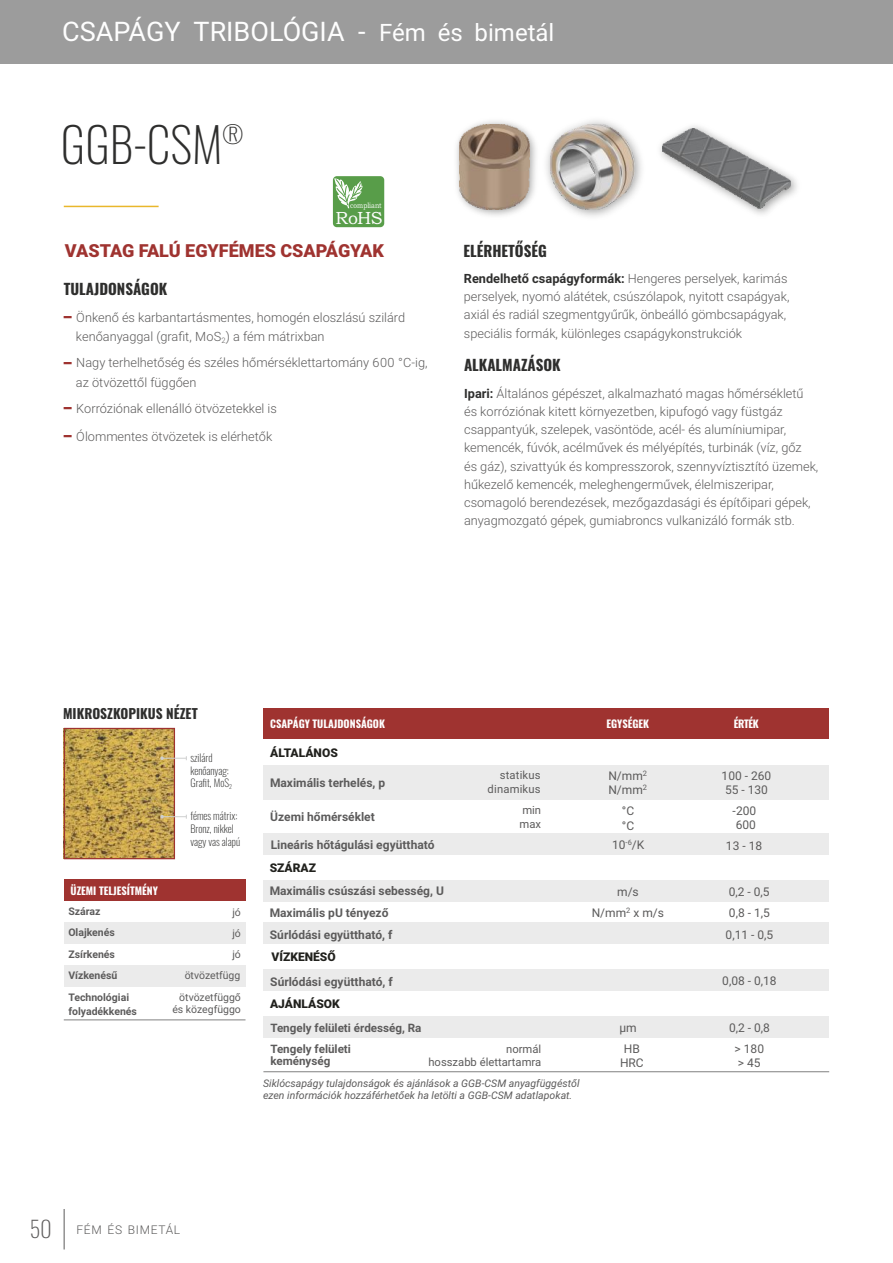
<style>
.page{position:relative;width:893px;height:1263px;background:#fff}
.page>*{position:absolute;margin:0;border:0;box-sizing:border-box;transform-origin:0 0}
.t1{font:200 48px "Oswald";color:#2e2e2d}
.t2{font:27px "Roboto";color:#fefefe}
.t3{font:200 24px "Oswald";color:#2e2e2d}
.t4{font:200 22.5px "Oswald";color:#5c5b5b}
.t5{font:900 18px "Roboto";color:#9f3330}
.t6{font:17.7px "Bookman Old Style";color:#fefefe}
.t7{font:700 15px "Oswald";color:#2e2e2d}
.t8{font:700 13.5px "Oswald";color:#2e2e2d}
.t9{font:300 12.75px/18.1px "Roboto";color:#5c5b5b}
.t10{font:700 12px/21.8px "Roboto";color:#5c5b5b}
.t11{font:12px/14.4px "Roboto";color:#5c5b5b}
.t12{font:900 12px "Roboto";color:#21211d}
.t13{font:300 12px "Roboto";letter-spacing:.055em;color:#5c5b5b}
.t14{font:700 11.7px/20.7px "Roboto";color:#5c5b5b}
.t15{font:11.25px/13.5px "Roboto";color:#5c5b5b;text-align:right}
.t16{font:italic 10.5px/12.6px "Roboto";color:#5c5b5b}
.t17{font:200 10.5px/12.9px "Oswald";color:#2e2e2d}
.t18{font:700 10.5px/13.8px "Roboto";color:#5c5b5b}
.t19{font:700 10.5px "Oswald";color:#fefefe}
.t20{font:10.5px/21.5px "Roboto";color:#5c5b5b;text-align:center}
.t21{font:7.65px "Bookman Old Style";color:#fefefe;scale:.84 1}
.t22{font:7.5px "Roboto";color:#5c5b5b}
.s1{font-size:24px}
.s2{font-weight:700;color:#2e2e2d}
</style>
<div class="page">
<hr style="left:64px;top:1209px;width:1px;height:40px;background:#5c5b5b">
<div style="left:0;top:0;width:893px;height:64px;background:#9c9c9c"></div>
<div style="left:263px;top:880px;width:566px;height:21px;background:#ebebeb"></div>
<div style="left:263px;top:765px;width:566px;height:34px;background:#ebebeb"></div>
<div style="left:263px;top:923px;width:566px;height:21px;background:#ebebeb"></div>
<div style="left:263px;top:1016px;width:566px;height:22px;background:#ebebeb"></div>
<hr style="left:263px;top:1071px;width:566px;height:1px;background:#9c9c9c">
<div style="left:263px;top:833px;width:566px;height:22px;background:#ebebeb"></div>
<div style="left:263px;top:970px;width:566px;height:21px;background:#ebebeb"></div>
<img style="left:66px;top:730px;width:107px;height:127px">
<div style="left:64px;top:728px;width:111px;height:131px;border:1px solid #9f3330"></div>
<svg style="left:160px;top:756px;width:27px;height:4px"></svg>
<svg style="left:160px;top:815px;width:27px;height:4px"></svg>
<div style="left:64px;top:965px;width:181px;height:21px;background:#ebebeb"></div>
<hr style="left:64px;top:1019px;width:181px;height:1px;background:#9c9c9c">
<hr style="left:64px;top:206px;width:95px;height:1px;background:#e9b72c">
<img style="left:456px;top:121px;width:80px;height:95px">
<img style="left:460px;top:125px;width:69px;height:84px">
<img style="left:546px;top:120px;width:96px;height:97px">
<img style="left:551px;top:125px;width:84px;height:84px">
<img style="left:662px;top:128px;width:129px;height:81px">
<div style="left:333px;top:176px;width:51px;height:51px;background:#589d49;border-radius:4px"></div>
<svg style="left:332px;top:178px;width:30px;height:30px"></svg>
<div style="left:64px;top:922px;width:181px;height:21px;background:#ebebeb"></div>
<div style="left:64px;top:880px;width:181px;height:21px;background:#9f3330"></div>
<div style="left:263px;top:708px;width:566px;height:31px;background:#9f3330"></div>
<h2 class="t2" style="left:62px;top:21px;width:494px">CSAPÁGY TRIBOLÓGIA - <span class="s1">Fém és bimetál</span></h2>
<h1 class="t1" style="left:61px;top:111px;width:163px">GGB-CSM</h1>
<h3 class="t3" style="left:223px;top:118px;width:22px">®</h3>
<p class="t21" style="left:350px;top:203px;width:39px">compliant</p>
<h3 class="t6" style="left:335px;top:211px;width:49px">RoHS</h3>
<h3 class="t5" style="left:65px;top:244px;width:321px">VASTAG FALÚ EGYFÉMES CSAPÁGYAK</h3>
<p class="t7" style="left:64px;top:279px;width:105px">TULAJDONSÁGOK</p>
<p class="t9" style="left:76px;top:309px;width:331px;line-height:19px;text-indent:-12px"><sup>_</sup> Önkenő és karbantartásmentes, homogén eloszlású szilárd kenőanyaggal (grafit, MoS<sub>2</sub>) a fém mátrixban</p>
<p class="t9" style="left:76px;top:355px;width:353px;line-height:19px;text-indent:-12px"><sup>_</sup> Nagy terhelhetőség és széles hőmérséklettartomány 600 °C-ig, az ötvözettől függően</p>
<p class="t9" style="left:64px;top:401px;width:215px"><sup>_</sup> Korróziónak ellenálló ötvözetekkel is</p>
<p class="t9" style="left:64px;top:429px;width:210px"><sup>_</sup> Ólommentes ötvözetek is elérhetők</p>
<p class="t7" style="left:463px;top:240px;width:85px">ELÉRHETŐSÉG</p>
<p class="t9" style="left:464px;top:271px;width:327px"><span class="s2">Rendelhető csapágyformák:</span> Hengeres perselyek, karimás perselyek, nyomó alátétek, csúszólapok, nyitott csapágyak, axiál és radiál szegmentgyűrűk, önbeálló gömbcsapágyak, speciális formák, különleges csapágykonstrukciók</p>
<p class="t7" style="left:464px;top:354px;width:98px">ALKALMAZÁSOK</p>
<p class="t9" style="left:464px;top:385px;width:356px"><span class="s2">Ipari:</span> Általános gépészet, alkalmazható magas hőmérsékletű és korróziónak kitett környezetben, kipufogó vagy füstgáz csappantyúk, szelepek, vasöntöde, acél- és alumíniumipar, kemencék, fúvók, acélművek és mélyépítés, turbinák (víz, gőz<br>és gáz), szivattyúk és kompresszorok, szennyvíztisztító üzemek, hűkezelő kemencék, meleghengerművek, élelmiszeripar, csomagoló berendezések, mezőgazdasági és építőipari gépek, anyagmozgató gépek, gumiabroncs vulkanizáló formák stb.</p>
<p class="t8" style="left:63px;top:704px;width:136px">MIKROSZKOPIKUS NÉZET</p>
<p class="t19" style="left:71px;top:883px;width:89px">ÜZEMI TELJESÍTMÉNY</p>
<p class="t18" style="left:68px;top:922px;width:48px;line-height:21.3px">Olajkenés<br>Zsírkenés</p>
<p class="t18" style="left:68px;top:904px;width:34px">Száraz</p>
<p class="t17" style="left:190px;top:751px;width:43px">szilárd kenőanyag:<br>Grafit, MoS<sub>2</sub></p>
<p class="t17" style="left:190px;top:809px;width:51px">fémes mátrix:<br>Bronz, nikkel vagy vas alapú</p>
<p class="t20" style="left:232px;top:902px;width:10px">jó</p>
<p class="t20" style="left:232px;top:923px;width:10px;text-align:left">jó jó</p>
<p class="t18" style="left:68px;top:968px;width:51px">Vízkenésű</p>
<p class="t20" style="left:179px;top:966px;width:63px">ötvözetfügg ötvözetfüggő</p>
<p class="t20" style="left:172px;top:1000px;width:70px">és közegfüggo</p>
<p class="t18" style="left:68px;top:990px;width:70px">Technológiai folyadékkenés</p>
<p class="t19" style="left:270px;top:716px;width:116px">CSAPÁGY TULAJDONSÁGOK</p>
<p class="t19" style="left:606px;top:716px;width:44px">EGYSÉGEK</p>
<p class="t19" style="left:734px;top:716px;width:27px">ÉRTÉK</p>
<p class="t12" style="left:270px;top:748px;width:69px">ÁLTALÁNOS</p>
<p class="t10" style="left:270px;top:771px;width:117px">Maximális terhelés, p</p>
<p class="t10" style="left:270px;top:805px;width:106px">Üzemi hőmérséklet</p>
<p class="t10" style="left:271px;top:833px;width:165px">Lineáris hőtágulási együttható</p>
<p class="t12" style="left:270px;top:863px;width:48px">SZÁRAZ</p>
<p class="t10" style="left:270px;top:880px;width:176px">Maximális csúszási sebesség, U<br>Maximális pU tényező<br>Súrlódási együttható, f</p>
<p class="t12" style="left:272px;top:952px;width:66px">VÍZKENÉSŐ</p>
<p class="t10" style="left:270px;top:970px;width:124px">Súrlódási együttható, f</p>
<p class="t15" style="left:488px;top:770px;width:54px">statikus dinamikus</p>
<p class="t15" style="left:520px;top:805px;width:23px;text-align:left">min max</p>
<p class="t12" style="left:270px;top:999px;width:71px">AJÁNLÁSOK</p>
<p class="t14" style="left:270px;top:1017px;width:153px">Tengely felületi érdesség, Ra<br>Tengely felületi</p>
<p class="t14" style="left:270px;top:1050px;width:61px">keménység</p>
<p class="t16" style="left:263px;top:1077px;width:318px">Siklócsapágy tulajdonságok és ajánlások a GGB-CSM anyagfüggéstől ezen információk hozzáférhetőek ha letölti a GGB-CSM adatlapokat.</p>
<p class="t15" style="left:428px;top:1043px;width:114px">normál<br>hosszabb élettartamra</p>
<p class="t11" style="left:608px;top:769px;width:40px">N/mm<sup>2<br></sup>N/mm<sup>2</sup></p>
<p class="t11" style="left:722px;top:769px;width:51px">100 - 260<br>55 - 130</p>
<p class="t11" style="left:622px;top:805px;width:14px">°C °C</p>
<p class="t11" style="left:732px;top:805px;width:25px">-200<br>600</p>
<p class="t22" style="left:626px;top:839px;width:8px">-6</p>
<p class="t11" style="left:612px;top:838px;width:34px">10 /K</p>
<p class="t11" style="left:726px;top:839px;width:38px">13 - 18</p>
<p class="t11" style="left:617px;top:886px;width:23px">m/s</p>
<p class="t11" style="left:729px;top:886px;width:42px">0,2 - 0,5</p>
<p class="t11" style="left:592px;top:907px;width:74px">N/mm<sup>2</sup> x m/s</p>
<p class="t11" style="left:726px;top:903px;width:49px;line-height:21.6px">0,8 - 1,5<br>0,11 - 0,5</p>
<p class="t11" style="left:619px;top:1022px;width:19px">μm</p>
<p class="t11" style="left:620px;top:1042px;width:25px;text-align:center">HB<br>HRC</p>
<p class="t11" style="left:722px;top:975px;width:56px">0,08 - 0,18</p>
<p class="t11" style="left:729px;top:1018px;width:42px;line-height:20.9px;text-align:center">0,2 - 0,8 &gt; 180</p>
<p class="t11" style="left:738px;top:1057px;width:24px">&gt; 45</p>
<h3 class="t4" style="left:30px;top:1213px;width:24px">50</h3>
<p class="t13" style="left:76px;top:1225px;width:105px">FÉM ÉS BIMETÁL</p>
</div>
